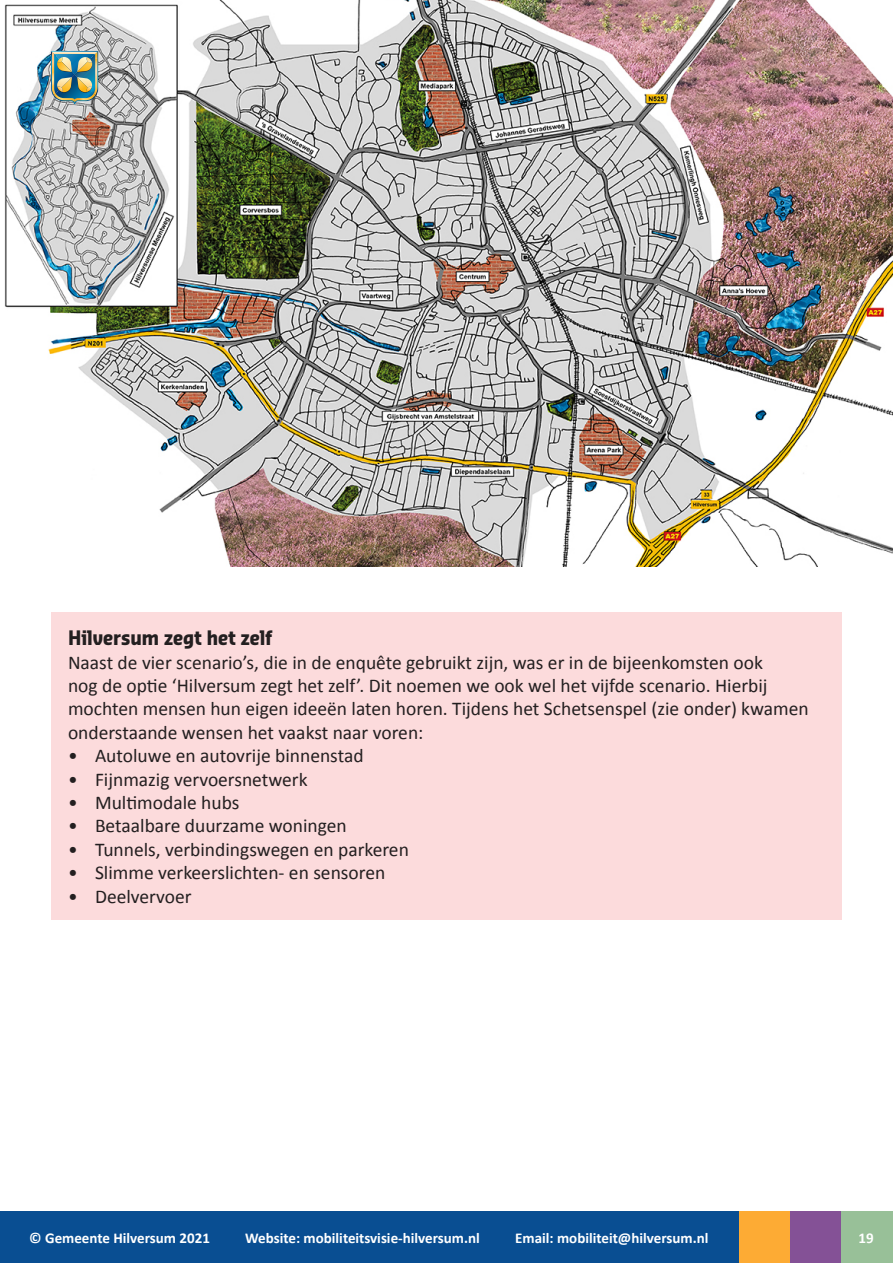
<style>
.page{position:relative;width:893px;height:1263px;background:#fff}
.page>*{position:absolute;margin:0;border:0;box-sizing:border-box;transform-origin:0 0}
.t1{font:19.5px/23.4px "Calibri";color:#231f20}
.t2{font:700 19.5px "Sansa Con Pro";color:#231f20}
.t3{font:700 15px "Calibri";color:#fff}
</style>
<div class="page">
<div style="left:51px;top:612px;width:791px;height:308px;background:#fcdbdc"></div>
<img style="left:4px;top:0;width:889px;height:566px">
<img style="left:51px;top:51px;width:47px;height:53px">
<div style="left:0;top:1212px;width:893px;height:51px;background:#094e92"></div>
<div style="left:740px;top:1212px;width:51px;height:51px;background:#fdab34"></div>
<div style="left:791px;top:1212px;width:51px;height:51px;background:#845196"></div>
<div style="left:842px;top:1212px;width:51px;height:51px;background:#98c098"></div>
<p class="t2" style="left:68px;top:625px;width:205px">Hilversum zegt het zelf</p>
<p class="t1" style="left:68px;top:649px;width:742px">Naast de vier scenario’s, die in de enquête gebruikt zijn, was er in de bijeenkomsten ook<br>nog de optie ‘Hilversum zegt het zelf’. Dit noemen we ook wel het vijfde scenario. Hierbij mochten mensen hun eigen ideeën laten horen. Tijdens het Schetsenspel (zie onder) kwamen onderstaande wensen het vaakst naar voren:</p>
<p class="t1" style="left:68px;top:743px;width:297px">• Autoluwe en autovrije binnenstad</p>
<p class="t1" style="left:68px;top:766px;width:241px">• Fijnmazig vervoersnetwerk</p>
<p class="t1" style="left:68px;top:790px;width:173px">• Multimodale hubs</p>
<p class="t1" style="left:68px;top:813px;width:280px">• Betaalbare duurzame woningen</p>
<p class="t1" style="left:68px;top:837px;width:342px">• Tunnels, verbindingswegen en parkeren</p>
<p class="t1" style="left:68px;top:860px;width:319px">• Slimme verkeerslichten- en sensoren</p>
<p class="t1" style="left:68px;top:883px;width:125px">• Deelvervoer</p>
<p class="t3" style="left:29px;top:1229px;width:182px">© Gemeente Hilversum 2021</p>
<p class="t3" style="left:245px;top:1229px;width:236px">Website: mobiliteitsvisie-hilversum.nl</p>
<p class="t3" style="left:515px;top:1229px;width:195px">Email: mobiliteit@hilversum.nl</p>
<p class="t3" style="left:858px;top:1229px;width:17px">19</p>
</div>
